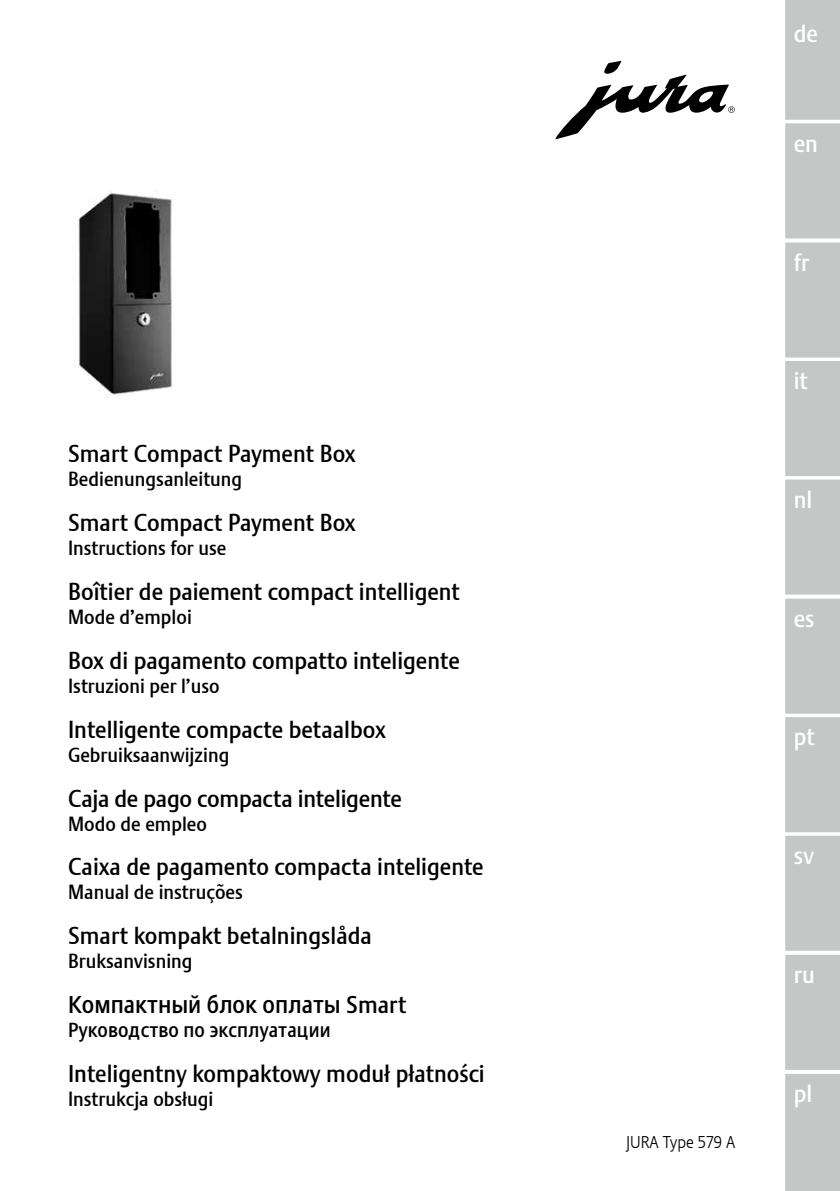
<style>
.page{position:relative;width:840px;height:1191px;background:#fff}
.page>*{position:absolute;margin:0;border:0;box-sizing:border-box;transform-origin:0 0}
.t1{font:24px "Stalemate LF";color:#000}
.t2{font:24px "Stalemate Pro 2 J Medium";color:#000}
.t3{font:500 24px "Stalemate LF Cyr";color:#000}
.t4{font:24px "Stalemate Pro 2 J Medium";color:#fff}
.t5{font:20px "Stalemate LF";color:#000}
.t6{font:500 20px "Stalemate LF Cyr";color:#000}
.t7{font:17px "Stalemate LF Light";color:#000}
</style>
<div class="page">
<svg style="left:555px;top:61px;width:179px;height:78px"></svg>
<img style="left:74px;top:193px;width:98px;height:205px">
<svg style="left:785px;top:0;width:54px;height:1191px;background:#c7c8c8"></svg>
<p class="t1" style="left:68px;top:439px;width:289px">Smart Compact Payment Box</p>
<p class="t5" style="left:68px;top:467px;width:175px">Bedienungsanleitung</p>
<p class="t1" style="left:68px;top:508px;width:289px">Smart Compact Payment Box</p>
<p class="t5" style="left:68px;top:536px;width:160px">Instructions for use</p>
<p class="t1" style="left:68px;top:577px;width:393px">Boîtier de paiement compact intelligent</p>
<p class="t5" style="left:68px;top:605px;width:125px">Mode d’emploi</p>
<p class="t1" style="left:68px;top:646px;width:393px">Box di pagamento compatto inteligente</p>
<p class="t5" style="left:68px;top:674px;width:153px">Istruzioni per l’uso</p>
<p class="t1" style="left:68px;top:715px;width:319px">Intelligente compacte betaalbox</p>
<p class="t5" style="left:68px;top:742px;width:163px">Gebruiksaanwijzing</p>
<p class="t1" style="left:68px;top:783px;width:335px">Caja de pago compacta inteligente</p>
<p class="t5" style="left:68px;top:811px;width:140px">Modo de empleo</p>
<p class="t1" style="left:68px;top:852px;width:417px">Caixa de pagamento compacta inteligente</p>
<p class="t5" style="left:68px;top:880px;width:176px">Manual de instruções</p>
<p class="t1" style="left:68px;top:921px;width:305px">Smart kompakt betalningslåda</p>
<p class="t5" style="left:68px;top:949px;width:126px">Bruksanvisning</p>
<p class="t3" style="left:68px;top:990px;width:339px">компактный блок оплаты Smart</p>
<p class="t6" style="left:68px;top:1018px;width:264px">Руководство по эксплуатации</p>
<p class="t2" style="left:68px;top:1059px;width:418px">Inteligentny kompaktowy moduł płatności</p>
<p class="t5" style="left:68px;top:1086px;width:147px">Instrukcja obsługi</p>
<p class="t7" style="left:625px;top:1131px;width:111px">JURA Type 579 A</p>
<p class="t4" style="left:793px;top:19px;width:26px">de</p>
<p class="t4" style="left:793px;top:129px;width:26px">en</p>
<p class="t4" style="left:793px;top:248px;width:17px">fr</p>
<p class="t4" style="left:793px;top:366px;width:16px">it</p>
<p class="t4" style="left:793px;top:485px;width:20px">nl</p>
<p class="t4" style="left:793px;top:604px;width:22px">es</p>
<p class="t4" style="left:793px;top:722px;width:23px">pt</p>
<p class="t4" style="left:793px;top:841px;width:22px">sv</p>
<p class="t4" style="left:793px;top:960px;width:23px">ru</p>
<p class="t4" style="left:793px;top:1079px;width:20px">pl</p>
</div>
